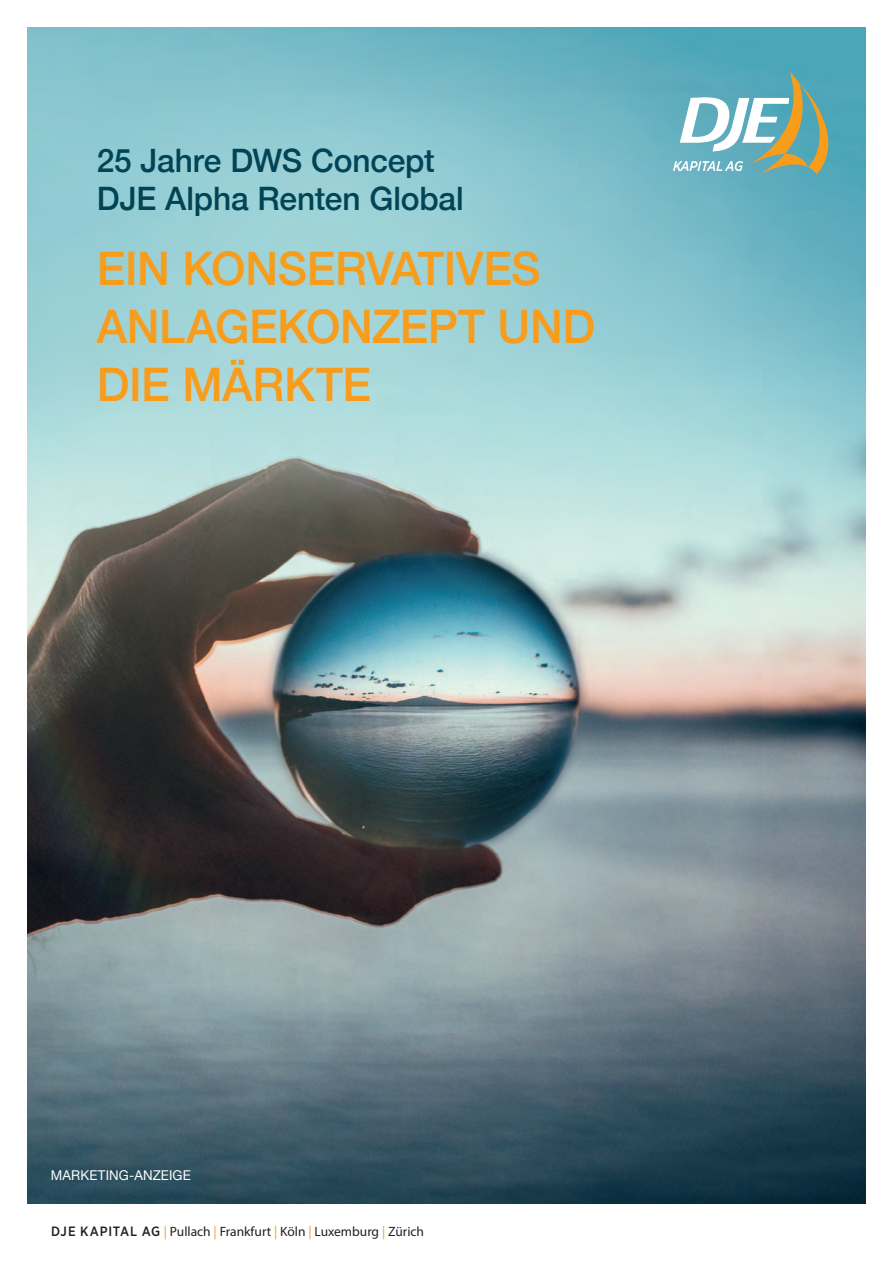
<style>
.page{position:relative;width:893px;height:1263px;background:#fff}
.page>*{position:absolute;margin:0;border:0;box-sizing:border-box;transform-origin:0 0}
.t1{font:500 46.2px/57.9px "Helvetica Neue";letter-spacing:-.01em;color:#f89c1c}
.t2{font:500 32.25px/37.8px "Helvetica Neue";letter-spacing:-.005em;color:#045}
.t3{font:13.5px "Myriad Pro";color:#231f20}
.t4{font:13.5px "Helvetica Neue";letter-spacing:.01em;color:#fff}
.s1{font-family:"Gotham Narrow";font-weight:500}
.s2{color:#f89c1c}
</style>
<div class="page">
<img style="left:28px;top:28px;width:837px;height:1175px">
<svg style="left:673px;top:72px;width:155px;height:104px"></svg>
<h2 class="t2" style="left:97px;top:139px;width:368px">25 Jahre DWS Concept<br>DJE Alpha Renten Global</h2>
<h1 class="t1" style="left:97px;top:236px;width:500px">EIN KONSERVATIVES<br>ANLAGEKONZEPT UND<br>DIE MÄRKTE</h1>
<p class="t4" style="left:51px;top:1165px;width:142px">MARKETING-ANZEIGE</p>
<p class="t3" style="left:51px;top:1223px;width:375px"><span class="s1">DJE KAPITAL AG</span> <span class="s2">|</span> Pullach <span class="s2">|</span> Frankfurt <span class="s2">|</span> Köln <span class="s2">|</span> Luxemburg <span class="s2">|</span> Zürich</p>
</div>
